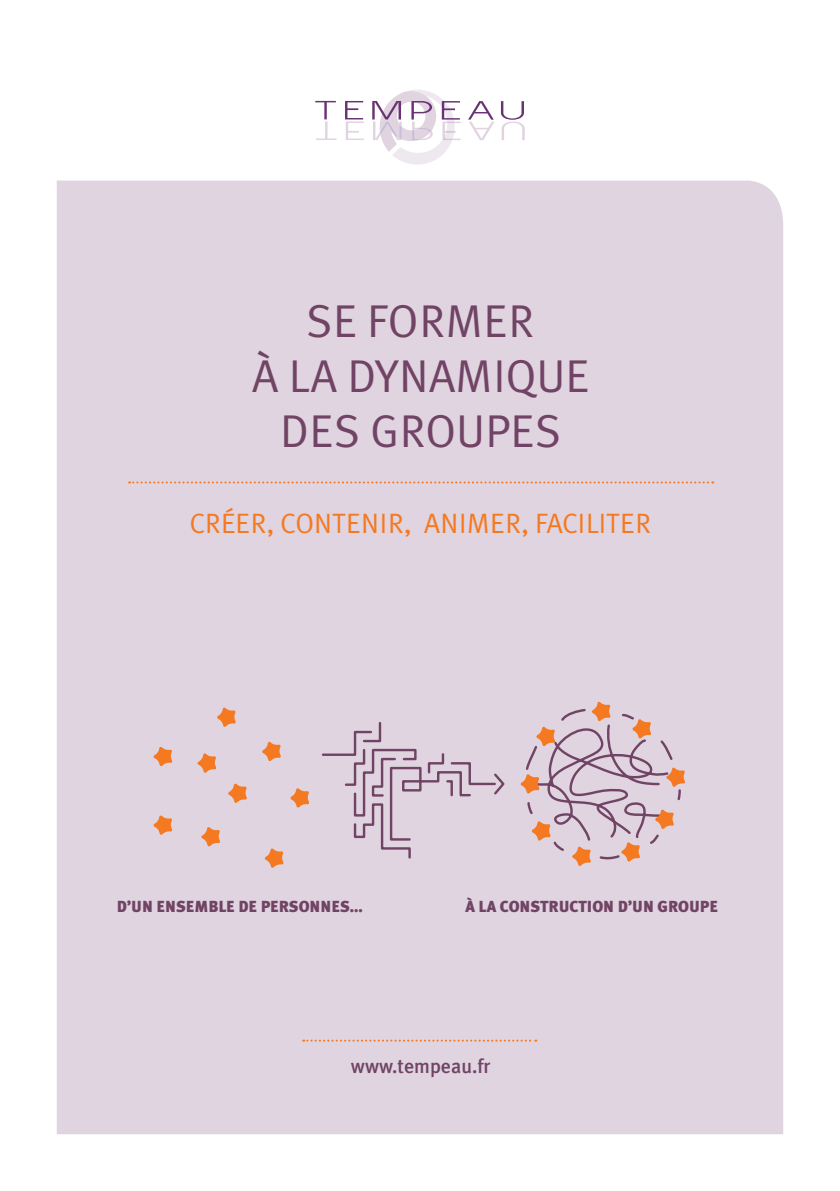
<style>
.page{position:relative;width:840px;height:1191px;background:#fff}
.page>*{position:absolute;margin:0;border:0;box-sizing:border-box;transform-origin:0 0}
.t1{font:46px/55.2px "Meta Plus Normal";letter-spacing:.005em;color:#714365;text-align:center}
.t2{font:28px "Meta Plus Normal";letter-spacing:.005em;color:#f47921}
.t3{font:500 20px "Meta Plus";color:#714365}
.t4{font:900 16px "Meta Plus";color:#714365}
</style>
<div class="page">
<div style="left:57px;top:181px;width:725px;height:953px;background:#dfd4df"></div>
<svg style="left:315px;top:101px;width:21px;height:39px"></svg>
<svg style="left:345px;top:101px;width:18px;height:39px"></svg>
<svg style="left:372px;top:90px;width:88px;height:75px"></svg>
<svg style="left:468px;top:101px;width:26px;height:39px"></svg>
<svg style="left:500px;top:101px;width:24px;height:39px"></svg>
<svg style="left:129px;top:481px;width:583px;height:2px"></svg>
<svg style="left:303px;top:1039px;width:233px;height:2px"></svg>
<svg style="left:320px;top:707px;width:361px;height:153px;background:#d4c6d3"></svg>
<svg style="left:197px;top:752px;width:20px;height:21px"></svg>
<svg style="left:261px;top:741px;width:20px;height:20px"></svg>
<svg style="left:227px;top:783px;width:20px;height:20px"></svg>
<svg style="left:290px;top:787px;width:19px;height:21px"></svg>
<svg style="left:216px;top:707px;width:20px;height:20px"></svg>
<svg style="left:153px;top:815px;width:20px;height:20px"></svg>
<svg style="left:201px;top:826px;width:19px;height:21px"></svg>
<svg style="left:264px;top:848px;width:20px;height:20px"></svg>
<svg style="left:591px;top:701px;width:19px;height:21px"></svg>
<svg style="left:631px;top:718px;width:20px;height:21px"></svg>
<svg style="left:665px;top:767px;width:20px;height:20px"></svg>
<svg style="left:654px;top:809px;width:20px;height:20px"></svg>
<svg style="left:620px;top:841px;width:20px;height:21px"></svg>
<svg style="left:531px;top:820px;width:19px;height:21px"></svg>
<svg style="left:520px;top:773px;width:19px;height:21px"></svg>
<svg style="left:535px;top:726px;width:20px;height:20px"></svg>
<svg style="left:571px;top:846px;width:20px;height:20px"></svg>
<svg style="left:153px;top:746px;width:20px;height:21px"></svg>
<h1 class="t1" style="left:252px;top:293px;width:338px">SE FORMER<br>À LA DYNAMIQUE<br>DES GROUPES</h1>
<h2 class="t2" style="left:190px;top:507px;width:463px">CRÉER, CONTENIR, ANIMER, FACILITER</h2>
<p class="t4" style="left:117px;top:896px;width:247px">D’UN ENSEMBLE DE PERSONNES...</p>
<p class="t4" style="left:465px;top:896px;width:254px">À LA CONSTRUCTION D’UN GROUPE</p>
<p class="t3" style="left:351px;top:1054px;width:141px">www.tempeau.fr</p>
</div>
